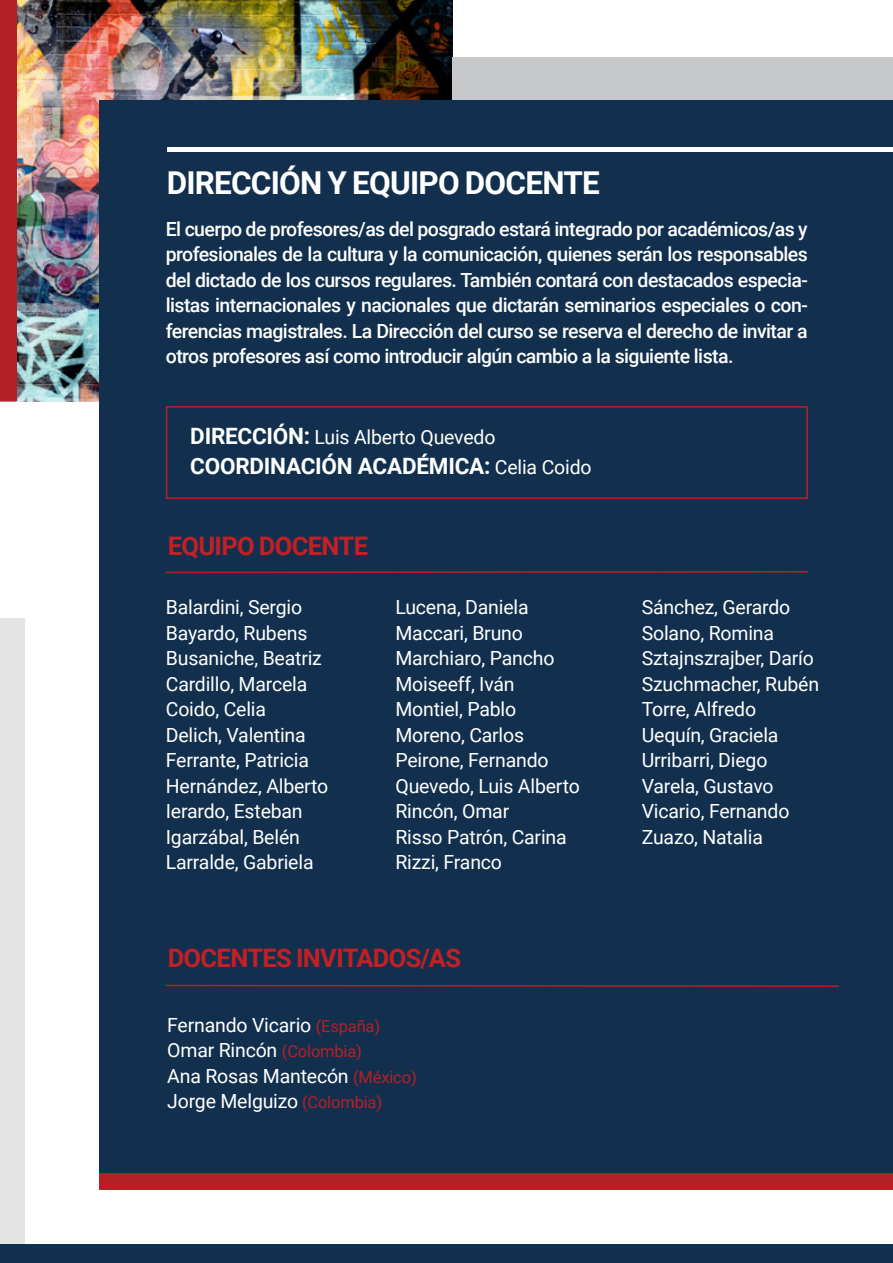
<style>
.page{position:relative;width:893px;height:1263px;background:#fff}
.page>*{position:absolute;margin:0;border:0;box-sizing:border-box;transform-origin:0 0}
.t1{font:700 31.5px "Roboto";letter-spacing:-.025em;color:#fff}
.t2{font:700 25.5px "Roboto";letter-spacing:-.025em;color:#c22025}
.t3{font:700 22.5px "Roboto";letter-spacing:-.01em;color:#fff}
.t4{font:19.5px/25.5px "Roboto";letter-spacing:-.01em;color:#fff}
.t5{font:500 19.5px/25.5px "Roboto";letter-spacing:-.03em;color:#fff;text-align:justify}
.s1{font-weight:700;font-size:22.5px}
.s2{font-weight:400;font-size:19.5px}
.s3{font-size:16.5px;color:#b52025}
</style>
<div class="page">
<img style="left:0;top:0;width:453px;height:401px">
<div style="left:452px;top:57px;width:441px;height:45px;background:#c7c8ca"></div>
<div style="left:100px;top:100px;width:793px;height:1074px;background:#12304e"></div>
<div style="left:168px;top:147px;width:725px;height:5px;background:#fff"></div>
<div style="left:0;top:0;width:16px;height:400px;background:#b52025"></div>
<div style="left:99px;top:1174px;width:794px;height:16px;background:#b52025"></div>
<div style="left:166px;top:406px;width:642px;height:93px;border:2px solid #b52025"></div>
<div style="left:0;top:1244px;width:893px;height:19px;background:#12304e"></div>
<div style="left:0;top:619px;width:24px;height:625px;background:#e4e4e5"></div>
<svg style="left:165px;top:571px;width:643px;height:3px"></svg>
<svg style="left:165px;top:984px;width:674px;height:3px"></svg>
<h1 class="t1" style="left:167px;top:161px;width:435px">DIRECCIÓN Y EQUIPO DOCENTE</h1>
<p class="t5" style="left:166px;top:215px;width:643px">El cuerpo de profesores/as del posgrado estará integrado por académicos/as y profesionales de la cultura y la comunicación, quienes serán los responsables del dictado de los cursos regulares. También contará con destacados especia&shy;listas internacionales y nacionales que dictarán seminarios especiales o con&shy;ferencias magistrales. La Dirección del curso se reserva el derecho de invitar a otros profesores así como introducir algún cambio a la siguiente lista.</p>
<p class="t4" style="left:190px;top:423px;width:307px"><span class="s1">DIRECCIÓN:</span> Luis Alberto Quevedo</p>
<p class="t3" style="left:190px;top:450px;width:403px">COORDINACIÓN ACADÉMICA: <span class="s2">Celia Coido</span></p>
<h2 class="t2" style="left:168px;top:528px;width:202px">EQUIPO DOCENTE</h2>
<p class="t4" style="left:166px;top:594px;width:164px">Balardini, Sergio<br>Bayardo, Rubens<br>Busaniche, Beatriz<br>Cardillo, Marcela<br>Coido, Celia<br>Delich, Valentina<br>Ferrante, Patricia<br>Hernández, Alberto<br>Ierardo, Esteban<br>Igarzábal, Belén<br>Larralde, Gabriela</p>
<p class="t4" style="left:395px;top:594px;width:186px">Lucena, Daniela<br>Maccari, Bruno<br>Marchiaro, Pancho<br>Moiseeff, Iván<br>Montiel, Pablo<br>Moreno, Carlos<br>Peirone, Fernando<br>Quevedo, Luis Alberto<br>Rincón, Omar<br>Risso Patrón, Carina<br>Rizzi, Franco</p>
<p class="t4" style="left:642px;top:594px;width:179px">Sánchez, Gerardo<br>Solano, Romina<br>Sztajnszrajber, Darío<br>Szuchmacher, Rubén<br>Torre, Alfredo<br>Uequín, Graciela<br>Urribarri, Diego<br>Varela, Gustavo<br>Vicario, Fernando<br>Zuazo, Natalia</p>
<h2 class="t2" style="left:168px;top:940px;width:295px">DOCENTES INVITADOS/AS</h2>
<p class="t4" style="left:167px;top:1011px;width:251px">Fernando Vicario <span class="s3">(España)<br></span>Omar Rincón <span class="s3">(Colombia)<br></span>Ana Rosas Mantecón <span class="s3">(México)<br></span>Jorge Melguizo <span class="s3">(Colombia)</span></p>
</div>
